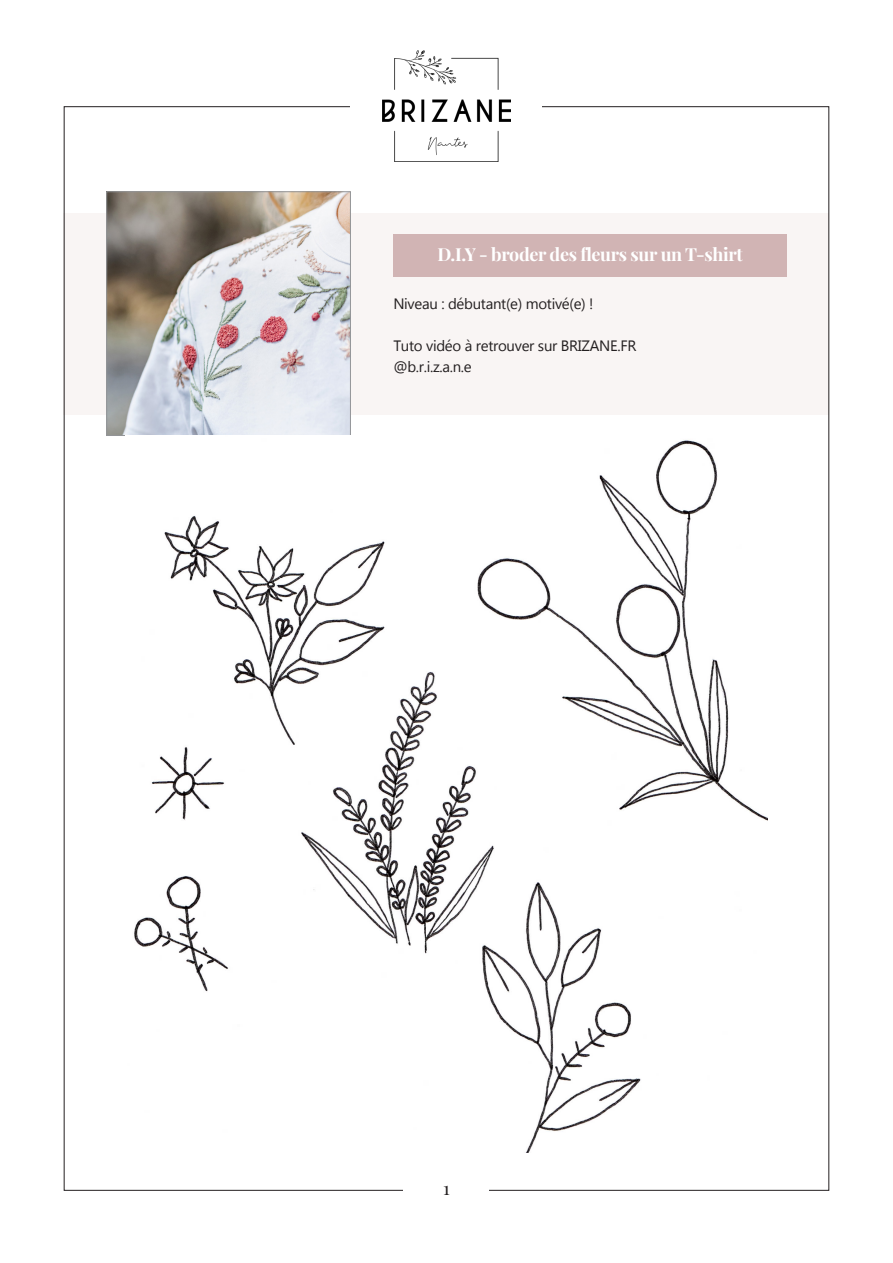
<style>
.page{position:relative;width:893px;height:1263px;background:#fff}
.page>*{position:absolute;margin:0;border:0;box-sizing:border-box;transform-origin:0 0}
.TITRE_TUTO{font:700 18px "Playfair Display";letter-spacing:-.02em;color:#fff}
.t1{font:18px "Playfair Display";color:#231f20}
.DESCRIPTION{font:15px/21px "Microsoft New Tai Lue";letter-spacing:-.02em;color:#231f20}
</style>
<div class="page">
<div style="left:64px;top:213px;width:765px;height:202px;background:#f9f5f4"></div>
<img style="left:383px;top:51px;width:127px;height:111px">
<div style="left:393px;top:234px;width:394px;height:42px;background:#d1b4b4"></div>
<img style="left:108px;top:193px;width:241px;height:241px">
<div style="left:106px;top:191px;width:245px;height:245px;border:1px solid #939598"></div>
<img style="left:134px;top:440px;width:633px;height:712px">
<p class="TITRE_TUTO" style="left:437px;top:243px;width:307px">D.I.Y - broder des fleurs sur un T-shirt</p>
<p class="DESCRIPTION" style="left:393px;top:294px;width:202px">Niveau : débutant(e) motivé(e) !</p>
<p class="DESCRIPTION" style="left:393px;top:336px;width:244px">Tuto vidéo à retrouver sur BRIZANE.FR @b.r.i.z.a.n.e</p>
<p class="t1" style="left:443px;top:1177px;width:8px">1</p>
</div>
